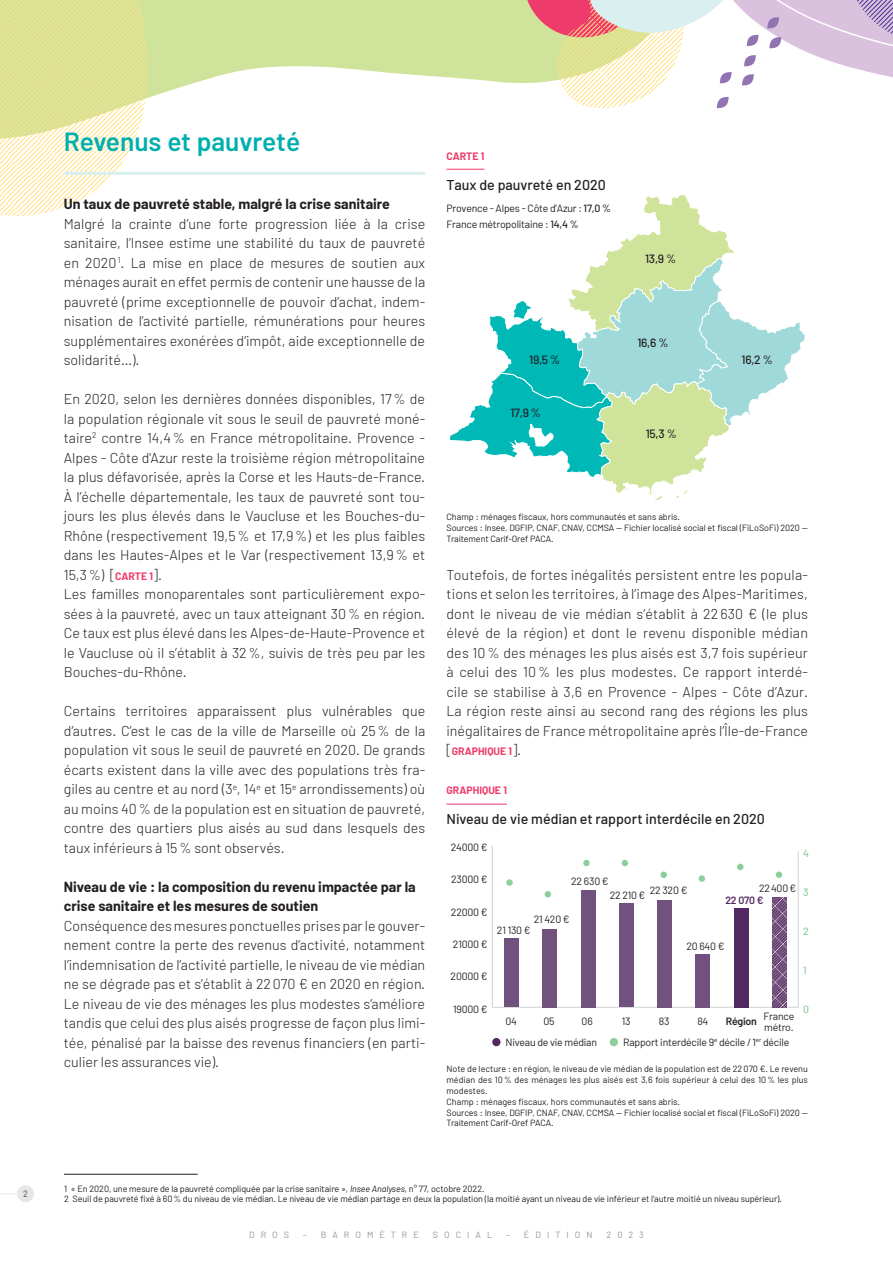
<style>
.page{position:relative;width:893px;height:1263px;background:#fff}
.page>*{position:absolute;margin:0;border:0;box-sizing:border-box;transform-origin:0 0}
.t1{font:600 26.25px "Barlow";color:#00afad}
.t2{font:300 14.25px/19.5px "Barlow";color:#231f20;text-align:justify}
.t3{font:700 14.25px/19.5px "Barlow";color:#231f20}
.t4{font:500 14.25px "Barlow";color:#231f20}
.t5{font:500 12px "Barlow";letter-spacing:-.02em;color:#231f20}
.t6{font:10.5px/15.6px "Barlow";letter-spacing:-.02em;color:#231f20}
.t7{font:700 10.5px "Barlow";color:#ef3b6b}
.t8{font:600 10.5px "Barlow";color:#532760}
.t9{font:600 10.5px "Barlow";letter-spacing:-.02em;color:#231f20}
.t10{font:500 10.5px "Barlow";color:#8ecd9c}
.t11{font:9px/10.8px "Barlow";letter-spacing:-.01em;color:#231f20}
.t12{font:9px "Barlow";letter-spacing:.67em;color:#939598}
.t13{font:300 9px "Barlow";color:#231f20}
.s1{font-weight:700;font-size:10.5px;color:#ef3b6b}
.s2{font-weight:500}
.s3{font-weight:300;font-size:14.25px;color:#231f20}
.s4{font-style:italic}
</style>
<div class="page">
<hr style="left:446px;top:169px;width:38px;height:1px;background:#ef3b6b">
<hr style="left:446px;top:804px;width:61px;height:1px;background:#ef3b6b">
<svg style="left:449px;top:195px;width:356px;height:306px"></svg>
<div style="left:492px;top:1038px;width:8px;height:8px;background:#532760;border-radius:50%"></div>
<div style="left:610px;top:1038px;width:8px;height:8px;background:#8ecd9c;border-radius:50%"></div>
<hr style="left:492px;top:1007px;width:307px;height:1px;background:#d1d2d4">
<hr style="left:492px;top:845px;width:1px;height:162px;background:#d1d2d4">
<div style="left:504px;top:938px;width:15px;height:69px;background:#71517e"></div>
<div style="left:542px;top:929px;width:15px;height:78px;background:#71517e"></div>
<div style="left:580px;top:890px;width:15px;height:117px;background:#71517e"></div>
<div style="left:619px;top:903px;width:15px;height:104px;background:#71517e"></div>
<div style="left:657px;top:900px;width:15px;height:107px;background:#71517e"></div>
<div style="left:695px;top:954px;width:15px;height:53px;background:#71517e"></div>
<div style="left:734px;top:908px;width:15px;height:99px;background:#532760"></div>
<svg style="left:772px;top:897px;width:15px;height:110px;background:#7c5b86"></svg>
<hr style="left:798px;top:851px;width:1px;height:157px;background:#d1d2d4">
<div style="left:506px;top:879px;width:7px;height:7px;background:#8ecd9c;border-radius:50%"></div>
<svg style="left:545px;top:891px;width:6px;height:6px"></svg>
<div style="left:583px;top:860px;width:7px;height:6px;background:#8ecd9c;border-radius:50%"></div>
<svg style="left:622px;top:860px;width:6px;height:6px"></svg>
<div style="left:660px;top:871px;width:7px;height:7px;background:#8ecd9c;border-radius:50%"></div>
<div style="left:699px;top:875px;width:6px;height:7px;background:#8ecd9c;border-radius:50%"></div>
<svg style="left:737px;top:864px;width:6px;height:6px"></svg>
<div style="left:776px;top:871px;width:6px;height:7px;background:#8ecd9c;border-radius:50%"></div>
<hr style="left:0;top:1193px;width:30px;height:1px;background:#e6e7e9">
<div style="left:17px;top:1185px;width:17px;height:17px;background:#e6e7e9;border-radius:50%"></div>
<svg style="left:150px;top:0;width:369px;height:97px;fill:#d0e39a"></svg>
<svg style="left:0;top:0;width:150px;height:216px"></svg>
<svg style="left:519px;top:0;width:374px;height:109px"></svg>
<hr style="left:64px;top:172px;width:361px;height:3px;background:#daefef">
<hr style="left:64px;top:1174px;width:134px;height:1px;background:#231f20">
<p class="t13" style="left:23px;top:1188px;width:6px">2</p>
<h1 class="t1" style="left:64px;top:125px;width:238px">Revenus et pauvreté</h1>
<p class="t3" style="left:64px;top:194px;width:328px">Un taux de pauvreté stable, malgré la crise sanitaire</p>
<p class="t2" style="left:64px;top:213px;width:363px">Malgré la crainte d’une forte progression liée à la crise sanitaire, l’Insee estime une stabilité du taux de pauvreté en 2020<sup>1</sup>. La mise en place de mesures de soutien aux ménages aurait en effet permis de contenir une hausse de la pauvreté (prime exceptionnelle de pouvoir d’achat, indem&shy;nisation de l’activité partielle, rémunérations pour heures supplémentaires exonérées d’impôt, aide exceptionnelle de solidarité…).</p>
<p class="t2" style="left:64px;top:389px;width:363px;text-align:left">En 2020, selon les dernières données disponibles, 17% de la population régionale vit sous le seuil de pauvreté moné&shy;taire<sup>2</sup> contre 14,4% en France métropolitaine. Provence - Alpes - Côte d'Azur reste la troisième région métropolitaine la plus défavorisée, après la Corse et les Hauts-de-France.<br>À l’échelle départementale, les taux de pauvreté sont tou&shy;jours les plus élevés dans le Vaucluse et les Bouches-du-Rhône (respectivement 19,5% et 17,9%) et les plus faibles dans les Hautes-Alpes et le Var (respectivement 13,9% et 15,3%) [<span class="s1">CARTE 1</span>].<br>Les familles monoparentales sont particulièrement expo&shy;sées à la pauvreté, avec un taux atteignant 30% en région.<br>Ce taux est plus élevé dans les Alpes-de-Haute-Provence et le Vaucluse où il s’établit à 32%, suivis de très peu par les Bouches-du-Rhône.</p>
<p class="t2" style="left:64px;top:701px;width:363px">Certains territoires apparaissent plus vulnérables que d’autres. C’est le cas de la ville de Marseille où 25% de la population vit sous le seuil de pauvreté en 2020. De grands écarts existent dans la ville avec des populations très fra&shy;giles au centre et au nord (3<sup>e</sup>, 14<sup>e</sup> et 15<sup>e</sup> arrondissements) où au moins 40% de la population est en situation de pauvreté, contre des quartiers plus aisés au sud dans lesquels des taux inférieurs à 15% sont observés.</p>
<p class="t3" style="left:64px;top:877px;width:353px">Niveau de vie : la composition du revenu impactée par la crise sanitaire et les mesures de soutien</p>
<p class="t2" style="left:64px;top:915px;width:363px">Conséquence des mesures ponctuelles prises par le gouver&shy;nement contre la perte des revenus d’activité, notamment l’indemnisation de l’activité partielle, le niveau de vie médian ne se dégrade pas et s’établit à 22070 € en 2020 en région.<br>Le niveau de vie des ménages les plus modestes s’améliore tandis que celui des plus aisés progresse de façon plus limi&shy;tée, pénalisé par la baisse des revenus financiers (en parti&shy;culier les assurances vie).</p>
<p class="t7" style="left:446px;top:150px;width:39px">CARTE 1</p>
<p class="t4" style="left:446px;top:176px;width:161px">Taux de pauvreté en 2020</p>
<p class="t6" style="left:446px;top:201px;width:166px">Provence - Alpes - Côte d’Azur : <span class="s2">17,0 %<br></span>France métropolitaine : <span class="s2">14,4 %</span></p>
<p class="t5" style="left:645px;top:251px;width:33px">13,9 %</p>
<p class="t5" style="left:637px;top:335px;width:33px">16,6 %</p>
<p class="t5" style="left:529px;top:352px;width:33px">19,5 %</p>
<p class="t5" style="left:741px;top:352px;width:33px">16,2 %</p>
<p class="t5" style="left:510px;top:405px;width:32px">17,9 %</p>
<p class="t5" style="left:646px;top:427px;width:33px">15,3 %</p>
<p class="t11" style="left:446px;top:511px;width:363px">Champ : ménages fiscaux, hors communautés et sans abris.<br>Sources : Insee, DGFIP, CNAF, CNAV, CCMSA — Fichier localisé social et fiscal (FiLoSoFi) 2020 —<br>Traitement Carif-Oref PACA.</p>
<p class="t2" style="left:446px;top:564px;width:363px">Toutefois, de fortes inégalités persistent entre les popula&shy;tions et selon les territoires, à l’image des Alpes-Maritimes, dont le niveau de vie médian s’établit à 22 630 € (le plus élevé de la région) et dont le revenu disponible médian des 10 % des ménages les plus aisés est 3,7 fois supérieur à celui des 10 % les plus modestes. Ce rapport interdé&shy;cile se stabilise à 3,6 en Provence - Alpes - Côte d’Azur.<br>La région reste ainsi au second rang des régions les plus inégalitaires de France métropolitaine après l’Île-de-France</p>
<p class="t7" style="left:446px;top:745px;width:76px"><span class="s3">[</span>GRAPHIQUE 1<span class="s3">].</span></p>
<p class="t7" style="left:446px;top:784px;width:62px">GRAPHIQUE 1</p>
<p class="t4" style="left:446px;top:809px;width:320px">Niveau de vie médian et rapport interdécile en 2020</p>
<p class="t6" style="left:451px;top:839px;width:38px">24000 €</p>
<p class="t6" style="left:451px;top:871px;width:38px">23000 €</p>
<p class="t6" style="left:451px;top:904px;width:38px">22000 €</p>
<p class="t6" style="left:453px;top:936px;width:36px">21000 €</p>
<p class="t6" style="left:451px;top:968px;width:38px">20000 €</p>
<p class="t10" style="left:803px;top:846px;width:7px">4</p>
<p class="t6" style="left:571px;top:873px;width:39px">22 630 €</p>
<p class="t6" style="left:650px;top:882px;width:39px">22 320 €</p>
<p class="t6" style="left:610px;top:887px;width:37px">22 210€</p>
<p class="t6" style="left:534px;top:911px;width:37px">21 420 €</p>
<p class="t6" style="left:497px;top:922px;width:35px">21 130 €</p>
<p class="t6" style="left:759px;top:880px;width:38px">22400 €</p>
<p class="t8" style="left:725px;top:893px;width:40px">22 070 €</p>
<p class="t6" style="left:686px;top:938px;width:40px">20 640 €</p>
<p class="t10" style="left:803px;top:885px;width:7px">3</p>
<p class="t10" style="left:803px;top:924px;width:7px">2</p>
<p class="t10" style="left:803px;top:964px;width:5px">1</p>
<p class="t6" style="left:453px;top:1001px;width:36px">19000 €</p>
<p class="t10" style="left:803px;top:1003px;width:7px">0</p>
<p class="t6" style="left:505px;top:1013px;width:13px">04</p>
<p class="t6" style="left:543px;top:1013px;width:13px">05</p>
<p class="t6" style="left:582px;top:1013px;width:13px">06</p>
<p class="t6" style="left:622px;top:1013px;width:10px">13</p>
<p class="t6" style="left:659px;top:1013px;width:12px">83</p>
<p class="t6" style="left:697px;top:1013px;width:13px">84</p>
<p class="t9" style="left:726px;top:1015px;width:33px">Région</p>
<p class="t6" style="left:763px;top:1011px;width:32px;line-height:10.5px">France métro.</p>
<p class="t11" style="left:446px;top:1063px;width:363px">Note de lecture : en région, le niveau de vie médian de la population est de 22070 €. Le revenu médian des 10% des ménages les plus aisés est 3,6 fois supérieur à celui des 10% les plus modestes.<br>Champ : ménages fiscaux, hors communautés et sans abris.<br>Sources : Insee, DGFIP, CNAF, CNAV, CCMSA — Fichier localisé social et fiscal (FiLoSoFi) 2020 — Traitement Carif-Oref PACA.</p>
<p class="t6" style="left:505px;top:1034px;width:93px">Niveau de vie médian</p>
<p class="t6" style="left:623px;top:1034px;width:168px">Rapport interdécile 9<sup>e</sup> décile / 1<sup>er</sup> décile</p>
<p class="t11" style="left:64px;top:1182px;width:719px">1 « En 2020, une mesure de la pauvreté compliquée par la crise sanitaire », <span class="s4">Insee Analyses</span>, n° 77, octobre 2022.<br>2 Seuil de pauvreté fixé à 60% du niveau de vie médian. Le niveau de vie médian partage en deux la population (la moitié ayant un niveau de vie inférieur et l'autre moitié un niveau supérieur).</p>
<p class="t12" style="left:249px;top:1229px;width:42px">DROS</p>
<p class="t12" style="left:303px;top:1229px;width:117px">– BAROMÈTRE</p>
<p class="t12" style="left:433px;top:1229px;width:61px">SOCIAL</p>
<p class="t12" style="left:506px;top:1229px;width:88px">– ÉDITION</p>
<p class="t12" style="left:606px;top:1229px;width:39px">2023</p>
</div>
